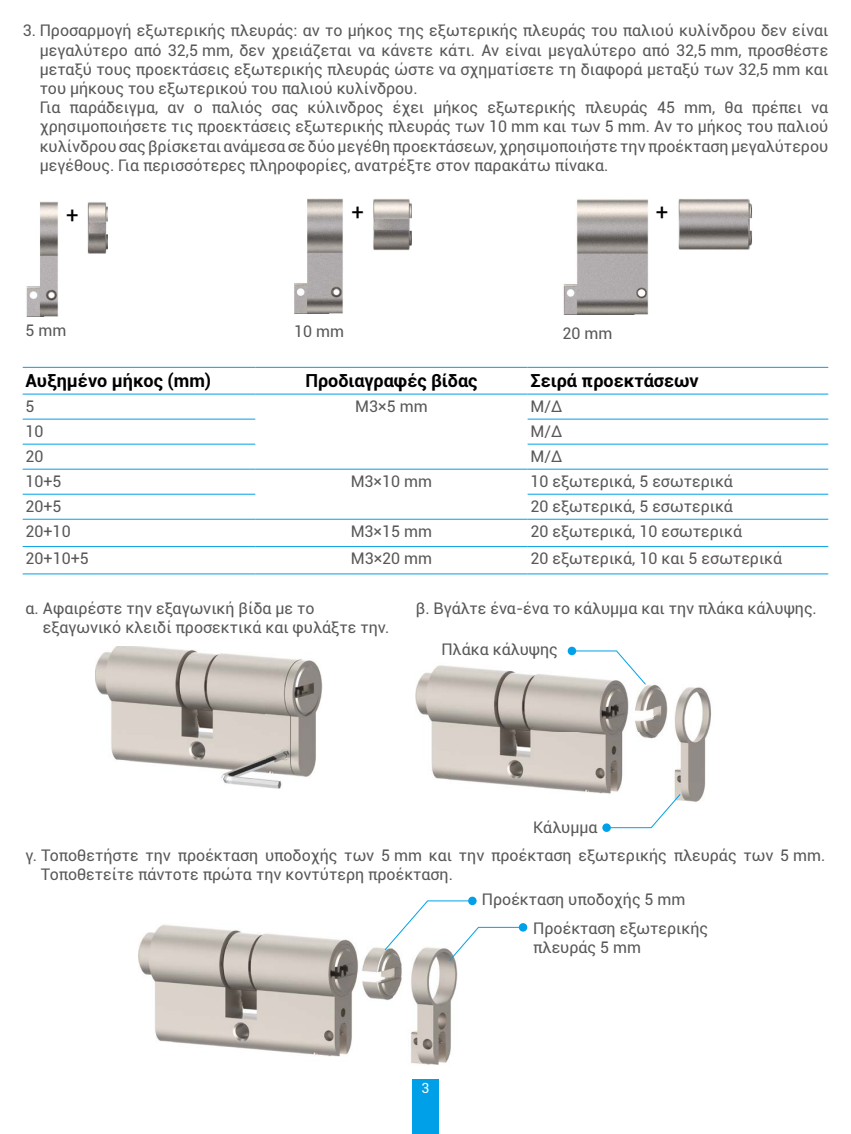
<style>
.page{position:relative;width:851px;height:1134px;background:#fff}
.page>*{position:absolute;margin:0;border:0;box-sizing:border-box;transform-origin:0 0}
.t1{font:22px "Roboto";color:#000}
.t2{font:700 18px "Roboto";color:#000}
.t3{font:16px/19.2px "Roboto";color:#595757}
.t4{font:14px "Roboto";color:#fff}
</style>
<div class="page">
<div style="left:412px;top:1079px;width:27px;height:55px;background:#00a0e9"></div>
<img style="left:87px;top:202px;width:21px;height:52px">
<img style="left:26px;top:202px;width:32px;height:114px">
<img style="left:373px;top:199px;width:38px;height:51px">
<img style="left:294px;top:198px;width:49px;height:115px">
<img style="left:678px;top:199px;width:74px;height:51px">
<img style="left:748px;top:199px;width:1px;height:51px">
<img style="left:563px;top:199px;width:85px;height:115px">
<hr style="left:23px;top:367px;width:232px;height:1px;background:#00a0e9">
<hr style="left:255px;top:367px;width:272px;height:1px;background:#00a0e9">
<hr style="left:527px;top:367px;width:301px;height:1px;background:#00a0e9">
<hr style="left:23px;top:394px;width:232px;height:1px;background:#00a0e9">
<hr style="left:255px;top:394px;width:272px;height:1px;background:#00a0e9">
<hr style="left:527px;top:394px;width:301px;height:1px;background:#00a0e9">
<hr style="left:23px;top:419px;width:232px;height:1px;background:#00a0e9">
<hr style="left:527px;top:419px;width:301px;height:1px;background:#00a0e9">
<hr style="left:23px;top:444px;width:232px;height:1px;background:#00a0e9">
<hr style="left:527px;top:444px;width:301px;height:1px;background:#00a0e9">
<hr style="left:23px;top:469px;width:232px;height:1px;background:#00a0e9">
<hr style="left:255px;top:469px;width:272px;height:1px;background:#00a0e9">
<hr style="left:527px;top:469px;width:301px;height:1px;background:#00a0e9">
<hr style="left:23px;top:494px;width:232px;height:1px;background:#00a0e9">
<hr style="left:527px;top:494px;width:301px;height:1px;background:#00a0e9">
<hr style="left:23px;top:519px;width:232px;height:1px;background:#00a0e9">
<hr style="left:255px;top:519px;width:272px;height:1px;background:#00a0e9">
<hr style="left:527px;top:519px;width:301px;height:1px;background:#00a0e9">
<hr style="left:23px;top:546px;width:232px;height:1px;background:#00a0e9">
<hr style="left:255px;top:546px;width:272px;height:1px;background:#00a0e9">
<hr style="left:527px;top:546px;width:301px;height:1px;background:#00a0e9">
<hr style="left:23px;top:573px;width:232px;height:1px;background:#00a0e9">
<hr style="left:255px;top:573px;width:272px;height:1px;background:#00a0e9">
<hr style="left:527px;top:573px;width:301px;height:1px;background:#00a0e9">
<img style="left:96px;top:647px;width:226px;height:142px">
<img style="left:416px;top:665px;width:296px;height:137px">
<svg style="left:610px;top:794px;width:70px;height:34px"></svg>
<div style="left:602px;top:823px;width:8px;height:9px;background:#00a1e8;border-radius:50%"></div>
<svg style="left:575px;top:650px;width:70px;height:35px"></svg>
<div style="left:567px;top:647px;width:9px;height:8px;background:#00a1e8;border-radius:50%"></div>
<img style="left:138px;top:924px;width:319px;height:141px">
<div style="left:468px;top:897px;width:8px;height:8px;background:#00a1e8;border-radius:50%"></div>
<svg style="left:384px;top:900px;width:134px;height:61px"></svg>
<svg style="left:518px;top:923px;width:9px;height:9px"></svg>
<p class="t3" style="left:40px;top:20px;width:790px;text-indent:-17px">3. Προσαρμογή εξωτερικής πλευράς: αν το μήκος της εξωτερικής πλευράς του παλιού κυλίνδρου δεν είναι μεγαλύτερο από 32,5 mm, δεν χρειάζεται να κάνετε κάτι. Αν είναι μεγαλύτερο από 32,5 mm, προσθέστε μεταξύ τους προεκτάσεις εξωτερικής πλευράς ώστε να σχηματίσετε τη διαφορά μεταξύ των 32,5 mm και του μήκους του εξωτερικού του παλιού κυλίνδρου.<br>Για παράδειγμα, αν ο παλιός σας κύλινδρος έχει μήκος εξωτερικής πλευράς 45 mm, θα πρέπει να χρησιμοποιήσετε τις προεκτάσεις εξωτερικής πλευράς των 10 mm και των 5 mm. Αν το μήκος του παλιού κυλίνδρου σας βρίσκεται ανάμεσα σε δύο μεγέθη προεκτάσεων, χρησιμοποιήστε την προέκταση μεγαλύτερου μεγέθους. Για περισσότερες πληροφορίες, ανατρέξτε στον παρακάτω πίνακα.</p>
<h1 class="t1" style="left:66px;top:200px;width:14px">+</h1>
<h1 class="t1" style="left:655px;top:196px;width:14px">+</h1>
<h1 class="t1" style="left:351px;top:197px;width:14px">+</h1>
<p class="t3" style="left:26px;top:320px;width:42px">5 mm</p>
<p class="t3" style="left:294px;top:321px;width:51px">10 mm</p>
<p class="t3" style="left:562px;top:323px;width:51px">20 mm</p>
<p class="t2" style="left:26px;top:368px;width:187px">Αυξημένο μήκος (mm)</p>
<p class="t2" style="left:305px;top:368px;width:174px">Προδιαγραφές βίδας</p>
<p class="t2" style="left:530px;top:368px;width:170px">Σειρά προεκτάσεων</p>
<p class="t3" style="left:26px;top:396px;width:11px">5</p>
<p class="t3" style="left:355px;top:396px;width:74px">M3×5 mm</p>
<p class="t3" style="left:530px;top:396px;width:33px">Μ/Δ</p>
<p class="t3" style="left:26px;top:421px;width:20px">10</p>
<p class="t3" style="left:530px;top:421px;width:33px">Μ/Δ</p>
<p class="t3" style="left:26px;top:446px;width:20px">20</p>
<p class="t3" style="left:530px;top:446px;width:33px">Μ/Δ</p>
<p class="t3" style="left:26px;top:471px;width:38px">10+5</p>
<p class="t3" style="left:350px;top:471px;width:83px">M3×10 mm</p>
<p class="t3" style="left:530px;top:471px;width:204px">10 εξωτερικά, 5 εσωτερικά</p>
<p class="t3" style="left:26px;top:496px;width:38px">20+5</p>
<p class="t3" style="left:530px;top:496px;width:204px">20 εξωτερικά, 5 εσωτερικά</p>
<p class="t3" style="left:26px;top:521px;width:47px">20+10</p>
<p class="t3" style="left:350px;top:521px;width:83px">M3×15 mm</p>
<p class="t3" style="left:530px;top:521px;width:213px">20 εξωτερικά, 10 εσωτερικά</p>
<p class="t3" style="left:26px;top:548px;width:65px">20+10+5</p>
<p class="t3" style="left:351px;top:548px;width:83px">M3×20 mm</p>
<p class="t3" style="left:530px;top:548px;width:253px">20 εξωτερικά, 10 και 5 εσωτερικά</p>
<p class="t3" style="left:43px;top:598px;width:348px;text-indent:-17px">α. Αφαιρέστε την εξαγωνική βίδα με το εξαγωνικό κλειδί προσεκτικά και φυλάξτε την.</p>
<p class="t3" style="left:416px;top:598px;width:402px">β. Βγάλτε ένα-ένα το κάλυμμα και την πλάκα κάλυψης.</p>
<p class="t3" style="left:441px;top:639px;width:118px">Πλάκα κάλυψης</p>
<p class="t3" style="left:533px;top:817px;width:66px">Κάλυμμα</p>
<p class="t3" style="left:41px;top:845px;width:786px;text-indent:-15px">γ. Τοποθετήστε την προέκταση υποδοχής των 5 mm και την προέκταση εξωτερικής πλευράς των 5 mm.<br>Τοποθετείτε πάντοτε πρώτα την κοντύτερη προέκταση.</p>
<p class="t3" style="left:533px;top:885px;width:176px;line-height:28.4px;text-indent:-51px">Προέκταση υποδοχής 5 mm<br>Προέκταση εξωτερικής</p>
<p class="t3" style="left:533px;top:937px;width:109px">πλευράς 5 mm</p>
<p class="t4" style="left:421px;top:1078px;width:9px">3</p>
</div>
